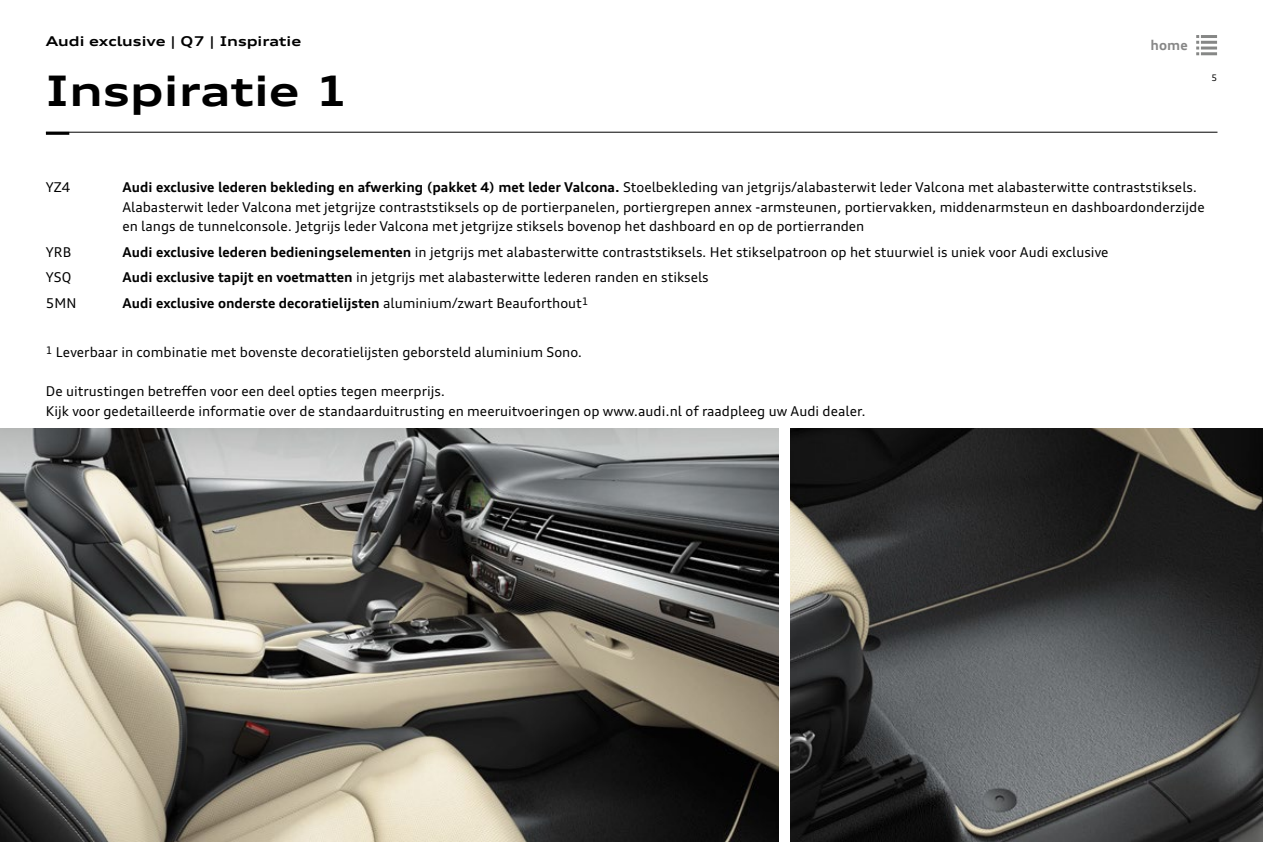
<style>
.page{position:relative;width:1263px;height:842px;background:#fff}
.page>*{position:absolute;margin:0;border:0;box-sizing:border-box;transform-origin:0 0}
.t1{font:700 expanded 42px "Audi Type";color:#000}
.t2{font:13.5px/19.5px "Audi Type";color:#000}
.t3{font:700 13.5px "Audi Type";color:#000}
.t4{font:700 expanded 13.5px "Audi Type";color:#000}
.t5{font:700 13.5px "Audi Type";color:#878787}
.t6{font:9px "Audi Type";color:#000}
.s1{font-weight:700}
.s2{font-weight:400}
</style>
<div class="page">
<img style="left:0;top:428px;width:778px;height:414px">
<img style="left:791px;top:428px;width:471px;height:414px">
<hr style="left:1201px;top:35px;width:16px;height:3px;background:#868786">
<hr style="left:1201px;top:41px;width:16px;height:3px;background:#868786">
<hr style="left:1201px;top:47px;width:16px;height:3px;background:#868786">
<hr style="left:1201px;top:52px;width:16px;height:3px;background:#868786">
<svg style="left:1196px;top:35px;width:3px;height:20px"></svg>
<hr style="left:46px;top:132px;width:1171px;height:1px;background:#000">
<hr style="left:46px;top:132px;width:23px;height:3px;background:#000">
<p class="t4" style="left:46px;top:33px;width:257px">Audi exclusive | Q7 | Inspiratie</p>
<p class="t5" style="left:1150px;top:36px;width:39px">home</p>
<h1 class="t1" style="left:46px;top:65px;width:305px">Inspiratie 1</h1>
<p class="t6" style="left:1211px;top:72px;width:7px">5</p>
<p class="t2" style="left:46px;top:177px;width:26px">YZ4</p>
<p class="t2" style="left:122px;top:177px;width:1084px"><span class="s1">Audi exclusive lederen bekleding en afwerking (pakket 4) met leder Valcona.</span> Stoelbekleding van jetgrijs/alabasterwit leder Valcona met alabasterwitte contraststiksels.<br>Alabasterwit leder Valcona met jetgrijze contraststiksels op de portierpanelen, portiergrepen annex -armsteunen, portiervakken, middenarmsteun en dashboardonderzijde en langs de tunnelconsole. Jetgrijs leder Valcona met jetgrijze stiksels bovenop het dashboard en op de portierranden</p>
<p class="t2" style="left:46px;top:242px;width:27px">YRB</p>
<p class="t2" style="left:122px;top:242px;width:988px"><span class="s1">Audi exclusive lederen bedieningselementen</span> in jetgrijs met alabasterwitte contraststiksels. Het stikselpatroon op het stuurwiel is uniek voor Audi exclusive</p>
<p class="t2" style="left:46px;top:267px;width:27px">YSQ</p>
<p class="t2" style="left:122px;top:267px;width:588px"><span class="s1">Audi exclusive tapijt en voetmatten</span> in jetgrijs met alabasterwitte lederen randen en stiksels</p>
<p class="t2" style="left:46px;top:293px;width:32px">5MN</p>
<p class="t3" style="left:122px;top:294px;width:468px">Audi exclusive onderste decoratielijsten <span class="s2">aluminium/zwart Beauforthout</span><sup>1</sup></p>
<p class="t2" style="left:46px;top:342px;width:538px"><sup>1</sup> Leverbaar in combinatie met bovenste decoratielijsten geborsteld aluminium Sono.</p>
<p class="t2" style="left:46px;top:381px;width:821px">De uitrustingen betreffen voor een deel opties tegen meerprijs.<br>Kijk voor gedetailleerde informatie over de standaarduitrusting en meeruitvoeringen op www.audi.nl of raadpleeg uw Audi dealer.</p>
</div>
